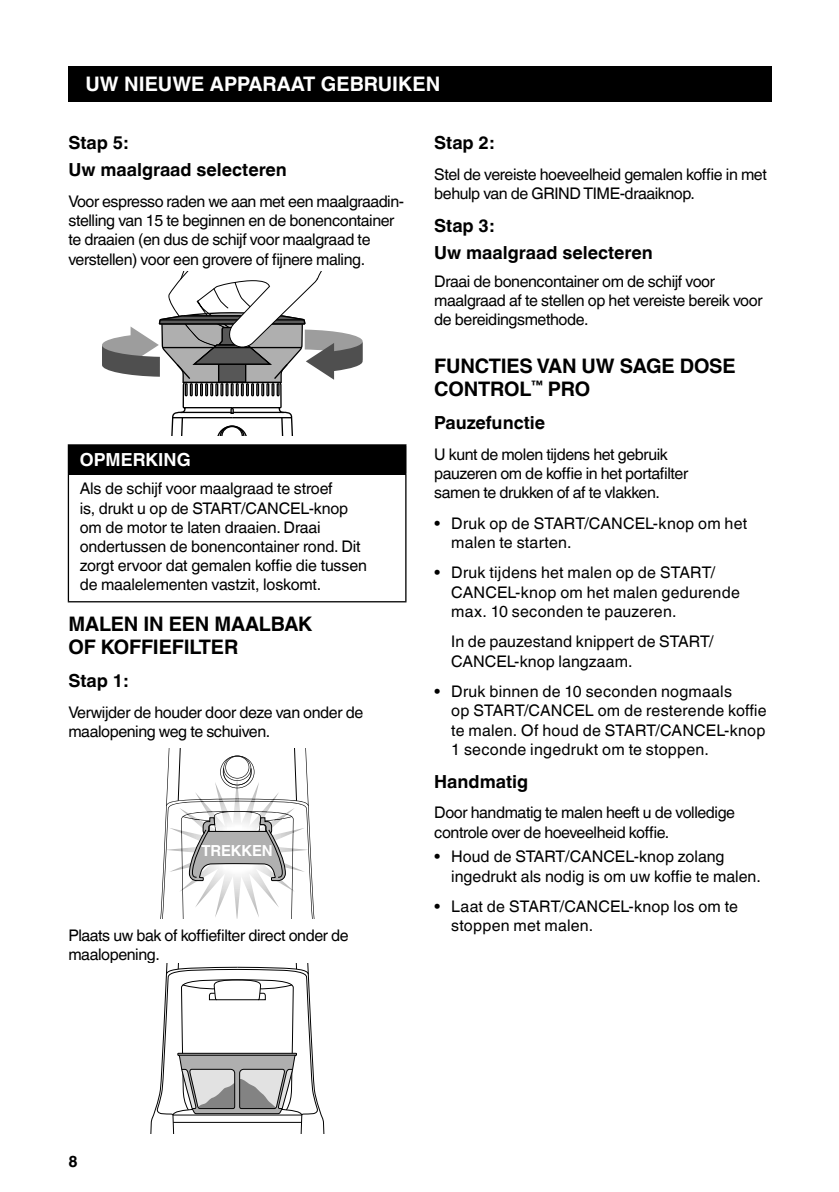
<style>
.page{position:relative;width:839px;height:1192px;background:#fff}
.page>*{position:absolute;margin:0;border:0;box-sizing:border-box;transform-origin:0 0}
.t1{font:700 20px/23px "Helvetica World";letter-spacing:-.01em;color:#000}
.t2{font:700 20px "Helvetica World";color:#fff}
.t3{font:700 18px/27.2px "Helvetica World";color:#000}
.t4{font:700 18px "Helvetica World";color:#fff}
.t5{font:16px/19.2px "Helvetica World";letter-spacing:-.025em;color:#000}
.t6{font:16px/19.2px "Helvetica World";letter-spacing:.015em;color:#000}
.t7{font:16px/19.2px "Helvetica World";color:#000}
.t8{font:16px/19.2px "Helvetica World";letter-spacing:.005em;color:#000}
.t9{font:700 16px "Helvetica World";color:#000}
.t10{font:700 15.2px "Helvetica World";letter-spacing:-.01em;color:#fff}
</style>
<div class="page">
<svg style="left:102px;top:271px;width:261px;height:165px"></svg>
<div style="left:68px;top:445px;width:338px;height:29px;background:#000"></div>
<hr style="left:68px;top:444px;width:338px;height:1px;background:#000">
<hr style="left:68px;top:474px;width:1px;height:127px;background:#000">
<hr style="left:405px;top:474px;width:1px;height:127px;background:#000">
<hr style="left:68px;top:601px;width:338px;height:1px;background:#000">
<hr style="left:68px;top:473px;width:338px;height:2px;background:#000">
<svg style="left:160px;top:748px;width:155px;height:170px"></svg>
<svg style="left:150px;top:963px;width:175px;height:170px"></svg>
<div style="left:68px;top:66px;width:703px;height:36px;background:#000"></div>
<p class="t2" style="left:85px;top:73px;width:356px">UW NIEUWE APPARAAT GEBRUIKEN</p>
<p class="t3" style="left:68px;top:129px;width:219px">Stap 5:<br>Uw maalgraad selecteren</p>
<p class="t5" style="left:68px;top:192px;width:337px">Voor espresso raden we aan met een maalgraadin&shy;stelling van 15 te beginnen en de bonencontainer te draaien (en dus de schijf voor maalgraad te verstellen) voor een grovere of fijnere maling.</p>
<p class="t4" style="left:80px;top:449px;width:111px">OPMERKING</p>
<p class="t5" style="left:80px;top:479px;width:289px">Als de schijf voor maalgraad te stroef<br>is, drukt u op de START/CANCEL-knop om de motor te laten draaien. Draai ondertussen de bonencontainer rond. Dit zorgt ervoor dat gemalen koffie die tussen de maalelementen vastzit, loskomt.</p>
<p class="t1" style="left:68px;top:612px;width:246px">MALEN IN EEN MAALBAK<br>OF KOFFIEFILTER</p>
<p class="t3" style="left:68px;top:667px;width:61px">Stap 1 :</p>
<p class="t5" style="left:68px;top:702px;width:296px">Verwijder de houder door deze van onder de maalopening weg te schuiven.</p>
<p class="t10" style="left:201px;top:841px;width:73px">TREKKEN</p>
<p class="t5" style="left:68px;top:925px;width:282px">Plaats uw bak of koffiefilter direct onder de maalopening.</p>
<p class="t3" style="left:434px;top:129px;width:61px">Stap 2:</p>
<p class="t5" style="left:434px;top:164px;width:334px">Stel de vereiste hoeveelheid gemalen koffie in met behulp van de GRIND TIME-draaiknop.</p>
<p class="t3" style="left:434px;top:212px;width:219px">Stap 3:<br>Uw maalgraad selecteren</p>
<p class="t5" style="left:434px;top:271px;width:330px">Draai de bonencontainer om de schijf voor maalgraad af te stellen op het vereiste bereik voor de bereidingsmethode.</p>
<p class="t1" style="left:434px;top:354px;width:303px">FUNCTIES VAN UW SAGE DOSE<br>CONTROL<sup>™</sup> PRO</p>
<p class="t3" style="left:434px;top:409px;width:112px">Pauzefunctie</p>
<p class="t5" style="left:434px;top:444px;width:255px">U kunt de molen tijdens het gebruik pauzeren om de koffie in het portafilter samen te drukken of af te vlakken.</p>
<p class="t6" style="left:451px;top:513px;width:297px;text-indent:-17px">• Druk op de START/CANCEL-knop om het malen te starten.</p>
<p class="t6" style="left:451px;top:563px;width:290px;text-indent:-17px">• Druk tijdens het malen op de START/<br>CANCEL-knop om het malen gedurende max. 10 seconden te pauzeren.</p>
<p class="t8" style="left:451px;top:632px;width:264px">In de pauzestand knippert de START/<br>CANCEL-knop langzaam.</p>
<p class="t6" style="left:451px;top:682px;width:317px;text-indent:-17px">• Druk binnen de 10 seconden nogmaals<br>op START/CANCEL om de resterende koffie te malen. Of houd de START/CANCEL-knop 1 seconde ingedrukt om te stoppen.</p>
<p class="t3" style="left:434px;top:767px;width:94px">Handmatig</p>
<p class="t5" style="left:434px;top:803px;width:302px">Door handmatig te malen heeft u de volledige controle over de hoeveelheid koffie.</p>
<p class="t7" style="left:451px;top:847px;width:311px;text-indent:-17px">• Houd de START/CANCEL-knop zolang ingedrukt als nodig is om uw koffie te malen.</p>
<p class="t6" style="left:451px;top:896px;width:288px;text-indent:-17px">• Laat de START/CANCEL-knop los om te stoppen met malen.</p>
<p class="t9" style="left:68px;top:1151px;width:11px">8</p>
</div>
